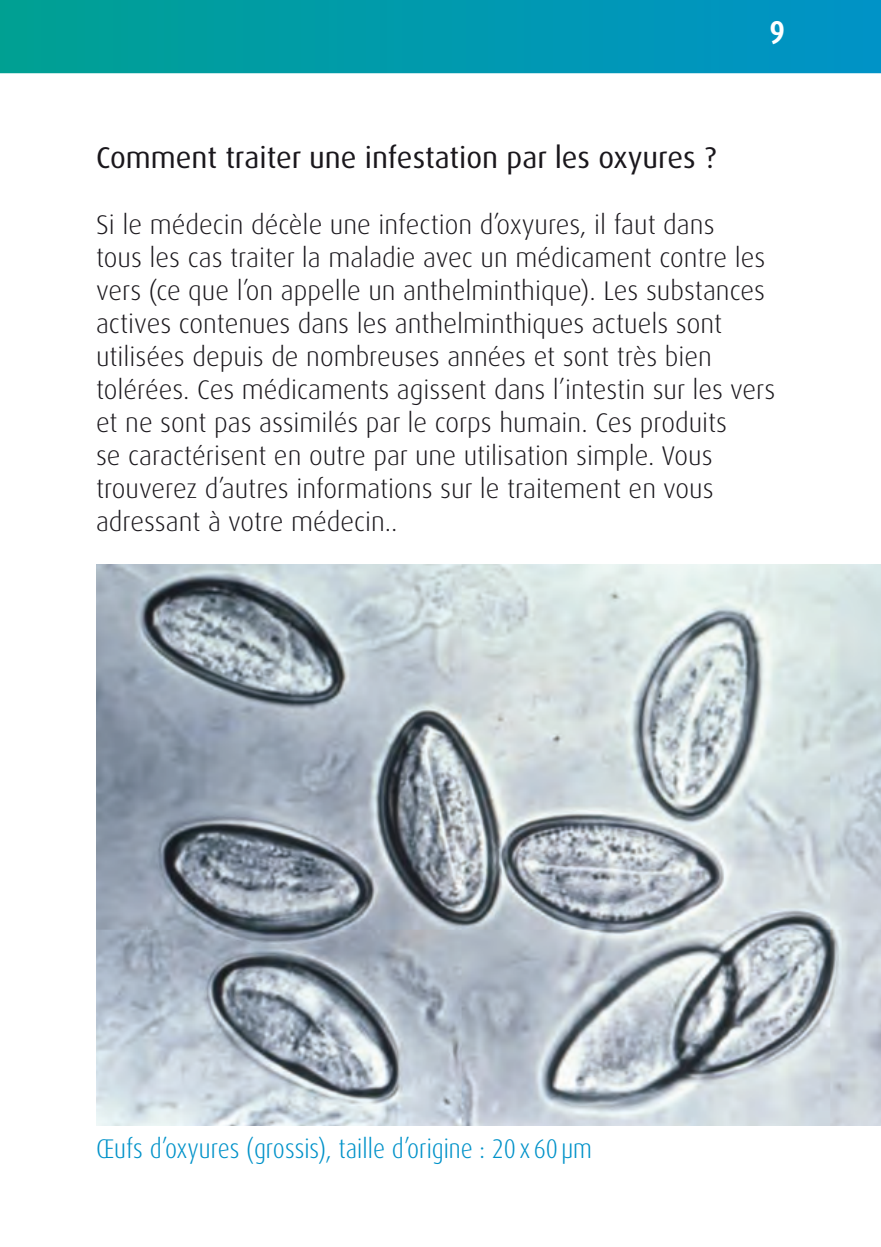
<style>
.page{position:relative;width:881px;height:1247px;background:#fff}
.page>*{position:absolute;margin:0;border:0;box-sizing:border-box;transform-origin:0 0}
.t1{font:700 condensed 33px "Dax OT";color:#fff}
.t2{font:30px "Dax OT";color:#1a171c}
.t3{font:300 27px/33px "Dax OT";color:#1a171c}
.t4{font:300 condensed 27px "Dax OT";color:#0092c9}
</style>
<div class="page">
<div style="left:0;top:0;width:881px;height:73px;background:linear-gradient(to right,#00a093,#0093c8)"></div>
<img style="left:96px;top:564px;width:785px;height:561px">
<p class="t1" style="left:769px;top:12px;width:17px">9</p>
<p class="t2" style="left:96px;top:139px;width:622px">Comment traiter une infestation par les oxyures ?</p>
<p class="t3" style="left:96px;top:208px;width:681px">Si le médecin décèle une infection d’oxyures, il faut dans<br>tous les cas traiter la maladie avec un médicament contre les vers (ce que l’on appelle un anthelminthique). Les substances actives contenues dans les anthelminthiques actuels sont utilisées depuis de nombreuses années et sont très bien tolérées. Ces médicaments agissent dans l’intestin sur les vers et ne sont pas assimilés par le corps humain. Ces produits<br>se caractérisent en outre par une utilisation simple. Vous trouverez d’autres informations sur le traitement en vous adressant à votre médecin..</p>
<p class="t4" style="left:96px;top:1131px;width:497px">Œufs d’oxyures (grossis), taille d’origine : 20 x 60 µm</p>
</div>
